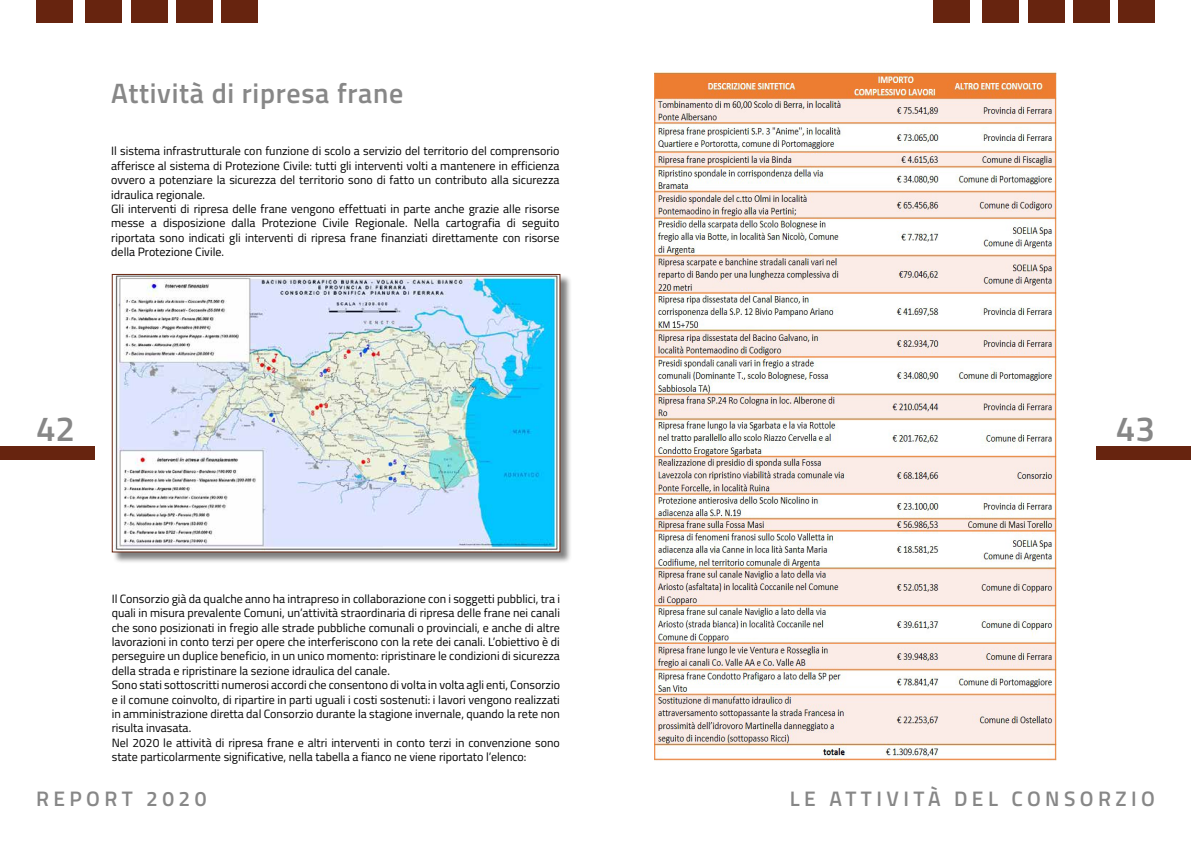
<style>
.page{position:relative;width:1191px;height:842px;background:#fff}
.page>*{position:absolute;margin:0;border:0;box-sizing:border-box;transform-origin:0 0}
.t1{font:600 35px "Titillium Web";color:#878787}
.t2{font:600 28px "Titillium Web";letter-spacing:.025em;color:#878787}
.t3{font:600 21px "Titillium Web";letter-spacing:.21em;color:#878787}
.t4{font:12px/14.4px "Titillium Web";color:#000}
</style>
<div class="page">
<img style="left:654px;top:71px;width:402px;height:690px">
<div style="left:0;top:446px;width:95px;height:13px;background:#67240f"></div>
<div style="left:1096px;top:446px;width:95px;height:13px;background:#67240f"></div>
<div style="left:221px;top:0;width:37px;height:23px;background:#67240f"></div>
<div style="left:176px;top:0;width:37px;height:23px;background:#67240f"></div>
<div style="left:131px;top:0;width:37px;height:23px;background:#67240f"></div>
<div style="left:85px;top:0;width:36px;height:23px;background:#67240f"></div>
<div style="left:36px;top:0;width:37px;height:23px;background:#67240f"></div>
<div style="left:1118px;top:0;width:37px;height:23px;background:#67240f"></div>
<div style="left:1073px;top:0;width:37px;height:23px;background:#67240f"></div>
<div style="left:1028px;top:0;width:37px;height:23px;background:#67240f"></div>
<div style="left:981px;top:0;width:37px;height:23px;background:#67240f"></div>
<div style="left:933px;top:0;width:36px;height:23px;background:#67240f"></div>
<div style="left:112px;top:274px;width:460px;height:290px;background:#000;opacity:.5"></div>
<img style="left:114px;top:276px;width:444px;height:274px">
<div style="left:112px;top:274px;width:448px;height:278px;border:1px solid #67240f"></div>
<h2 class="t2" style="left:111px;top:72px;width:294px">Attività di ripresa frane</h2>
<p class="t4" style="left:111px;top:143px;width:450px">Il sistema infrastrutturale con funzione di scolo a servizio del territorio del comprensorio afferisce al sistema di Protezione Civile: tutti gli interventi volti a mantenere in efficienza ovvero a potenziare la sicurezza del territorio sono di fatto un contributo alla sicurezza idraulica regionale.<br>Gli interventi di ripresa delle frane vengono effettuati in parte anche grazie alle risorse messe a disposizione dalla Protezione Civile Regionale. Nella cartografia di seguito riportata sono indicati gli interventi di ripresa frane finanziati direttamente con risorse della Protezione Civile.</p>
<h1 class="t1" style="left:36px;top:402px;width:41px">42</h1>
<h1 class="t1" style="left:1115px;top:402px;width:41px">43</h1>
<p class="t4" style="left:112px;top:591px;width:450px">Il Consorzio già da qualche anno ha intrapreso in collaborazione con i soggetti pubblici, tra i quali in misura prevalente Comuni, un’attività straordinaria di ripresa delle frane nei canali che sono posizionati in fregio alle strade pubbliche comunali o provinciali, e anche di altre lavorazioni in conto terzi per opere che interferiscono con la rete dei canali. L’obiettivo è di perseguire un duplice beneficio, in un unico momento: ripristinare le condizioni di sicurezza della strada e ripristinare la sezione idraulica del canale.<br>Sono stati sottoscritti numerosi accordi che consentono di volta in volta agli enti, Consorzio e il comune coinvolto, di ripartire in parti uguali i costi sostenuti: i lavori vengono realizzati in amministrazione diretta dal Consorzio durante la stagione invernale, quando la rete non risulta invasata.<br>Nel 2020 le attività di ripresa frane e altri interventi in conto terzi in convenzione sono state particolarmente significative, nella tabella a fianco ne viene riportato l’elenco:</p>
<h3 class="t3" style="left:36px;top:783px;width:172px">REPORT 2020</h3>
<h3 class="t3" style="left:790px;top:783px;width:366px">LE ATTIVITÀ DEL CONSORZIO</h3>
</div>
